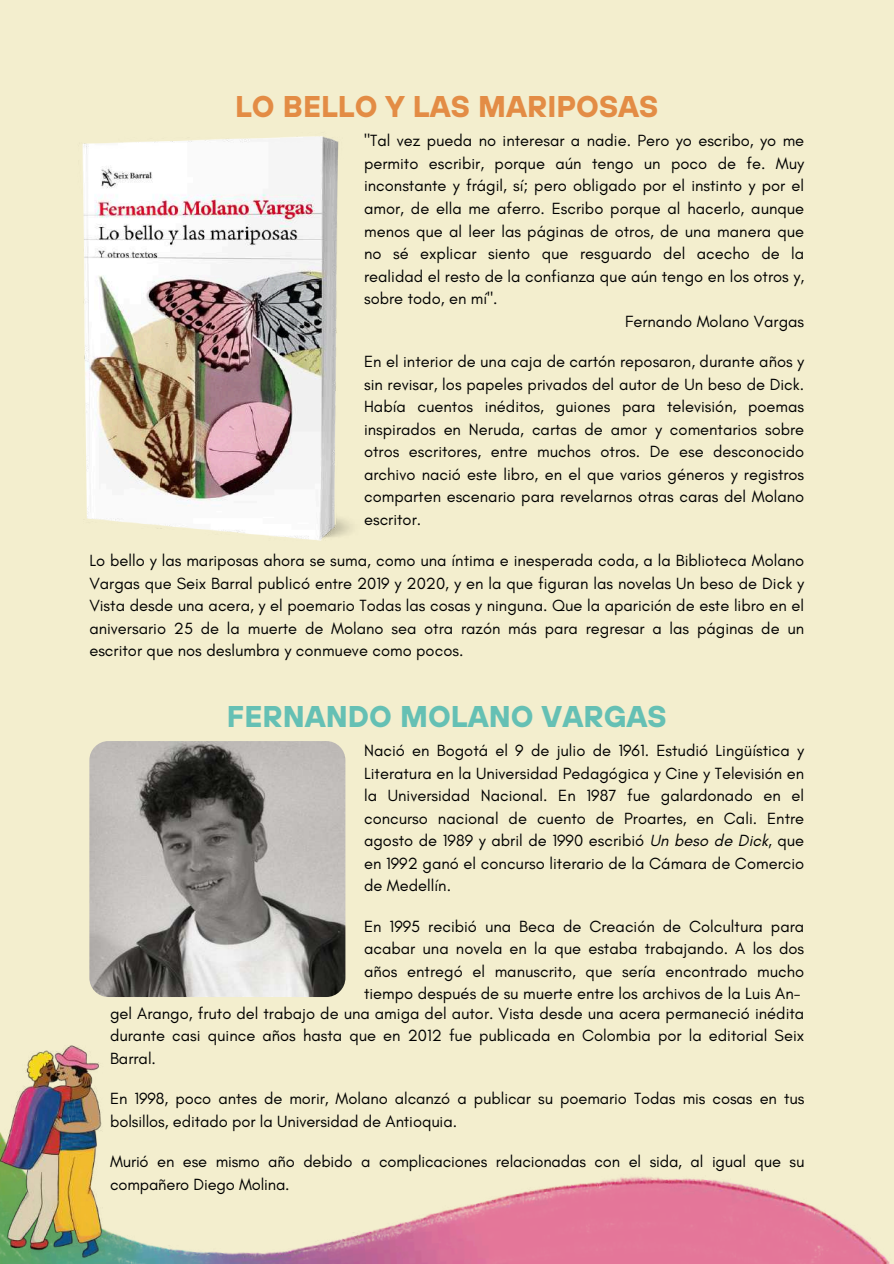
<style>
.page{position:relative;width:894px;height:1264px;background:#fff}
.page>*{position:absolute;margin:0;border:0;box-sizing:border-box;transform-origin:0 0}
.t1{font:700 30px "TT Hoves";color:#e38c45}
.t2{font:700 30px "TT Hoves";color:#65c0b4}
.t3{font:16.5px/22.5px "Glacial Indifference";color:#000;text-align:justify}
.s1{font-style:italic}
</style>
<div class="page">
<div style="left:0;top:0;width:893px;height:1263px;background:#f3eece"></div>
<img style="left:89px;top:741px;width:256px;height:256px;border-radius:19px">
<img style="left:82px;top:136px;width:269px;height:405px">
<img style="left:143px;top:1177px;width:747px;height:86px">
<img style="left:0;top:1045px;width:143px;height:218px">
<h1 class="t1" style="left:235px;top:89px;width:424px">LO BELLO Y LAS MARIPOSAS</h1>
<p class="t3" style="left:364px;top:129px;width:441px">"Tal vez pueda no interesar a nadie. Pero yo escribo, yo me</p>
<p class="t3" style="left:364px;top:152px;width:441px">permito escribir, porque aún tengo un poco de fe. Muy</p>
<p class="t3" style="left:364px;top:174px;width:441px">inconstante y frágil, sí; pero obligado por el instinto y por el</p>
<p class="t3" style="left:364px;top:197px;width:441px">amor, de ella me aferro. Escribo porque al hacerlo, aunque</p>
<p class="t3" style="left:364px;top:219px;width:441px">menos que al leer las páginas de otros, de una manera que</p>
<p class="t3" style="left:364px;top:242px;width:441px">no sé explicar siento que resguardo del acecho de la</p>
<p class="t3" style="left:364px;top:264px;width:441px">realidad el resto de la confianza que aún tengo en los otros y,</p>
<p class="t3" style="left:364px;top:287px;width:135px">sobre todo, en mí".</p>
<p class="t3" style="left:625px;top:309px;width:180px">Fernando Molano Vargas</p>
<p class="t3" style="left:364px;top:350px;width:441px">En el interior de una caja de cartón reposaron, durante años y sin revisar, los papeles privados del autor de Un beso de Dick.<br>Había cuentos inéditos, guiones para televisión, poemas inspirados en Neruda, cartas de amor y comentarios sobre otros escritores, entre muchos otros. De ese desconocido archivo nació este libro, en el que varios géneros y registros comparten escenario para revelarnos otras caras del Molano escritor.</p>
<p class="t3" style="left:89px;top:549px;width:716px">Lo bello y las mariposas ahora se suma, como una íntima e inesperada coda, a la Biblioteca Molano Vargas que Seix Barral publicó entre 2019 y 2020, y en la que figuran las novelas Un beso de Dick y Vista desde una acera, y el poemario Todas las cosas y ninguna. Que la aparición de este libro en el aniversario 25 de la muerte de Molano sea otra razón más para regresar a las páginas de un escritor que nos deslumbra y conmueve como pocos.</p>
<h1 class="t2" style="left:227px;top:698px;width:441px">FERNANDO MOLANO VARGAS</h1>
<p class="t3" style="left:364px;top:739px;width:441px">Nació en Bogotá el 9 de julio de 1961. Estudió Lingüística y Literatura en la Universidad Pedagógica y Cine y Televisión en la Universidad Nacional. En 1987 fue galardonado en el concurso nacional de cuento de Proartes, en Cali. Entre agosto de 1989 y abril de 1990 escribió <span class="s1">Un beso de Dick</span>, que en 1992 ganó el concurso literario de la Cámara de Comercio de Medellín.</p>
<p class="t3" style="left:364px;top:914px;width:441px">En 1995 recibió una Beca de Creación de Colcultura para acabar una novela en la que estaba trabajando. A los dos años entregó el manuscrito, que sería encontrado mucho tiempo después de su muerte entre los archivos de la Luis An-</p>
<p class="t3" style="left:110px;top:1001px;width:695px">gel Arango, fruto del trabajo de una amiga del autor. Vista desde una acera permaneció inédita durante casi quince años hasta que en 2012 fue publicada en Colombia por la editorial Seix Barral.</p>
<p class="t3" style="left:110px;top:1087px;width:695px">En 1998, poco antes de morir, Molano alcanzó a publicar su poemario Todas mis cosas en tus bolsillos, editado por la Universidad de Antioquia.</p>
<p class="t3" style="left:110px;top:1150px;width:695px">Murió en ese mismo año debido a complicaciones relacionadas con el sida, al igual que su compañero Diego Molina.</p>
</div>
